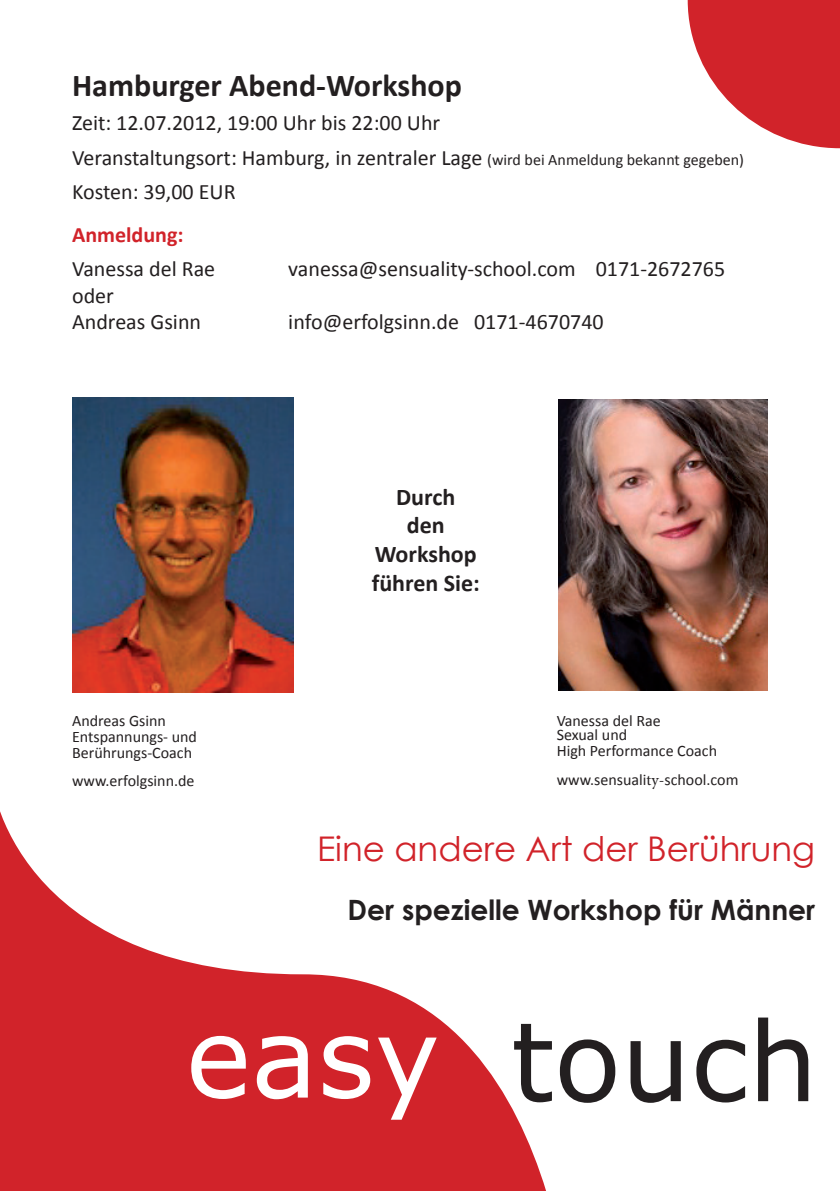
<style>
.page{position:relative;width:840px;height:1191px;background:#fff}
.page>*{position:absolute;margin:0;border:0;box-sizing:border-box;transform-origin:0 0}
.t1{font:110px "Verdana";color:#231f20}
.Big_Header{font:110px "Verdana";color:#fff}
.t2{font:34px "Century Gothic";color:#d1232a}
.t3{font:700 32px "Calibri";color:#231f20}
.t4{font:700 28px "Century Gothic";color:#231f20}
.t5{font:700 24px "Calibri";color:#231f20}
.t6{font:22px "Calibri";color:#231f20}
.t7{font:700 22px "Calibri";color:#d1232a}
.t8{font:16px/16px "Calibri";color:#231f20}
.s1{font-size:16px}
.s2{font-family:"Minion Pro"}
</style>
<div class="page">
<img style="left:72px;top:397px;width:221px;height:295px">
<img style="left:558px;top:399px;width:209px;height:291px">
<svg style="left:687px;top:0;width:152px;height:148px"></svg>
<svg style="left:0;top:811px;width:546px;height:380px;fill:#d1232a"></svg>
<p class="t3" style="left:72px;top:65px;width:391px">Hamburger Abend-Workshop</p>
<p class="t6" style="left:72px;top:109px;width:369px">Zeit: 12.07.2012, 19:00 Uhr bis 22:00 Uhr</p>
<p class="t6" style="left:72px;top:144px;width:673px">Veranstaltungsort: Hamburg, in zentraler Lage <span class="s1">(wird bei Anmeldung bekannt gegeben)</span></p>
<p class="t6" style="left:72px;top:178px;width:165px">Kosten: 39,00 EUR</p>
<p class="t7" style="left:72px;top:220px;width:113px">Anmeldung:</p>
<p class="t6" style="left:72px;top:255px;width:144px">Vanessa del Rae</p>
<p class="t6" style="left:288px;top:255px;width:438px">vanessa@sensuality-school.com 0171-2672765</p>
<p class="t6" style="left:72px;top:281px;width:43px">oder</p>
<p class="t6" style="left:72px;top:308px;width:130px">Andreas Gsinn</p>
<p class="t6" style="left:288px;top:308px;width:316px">info@erfolgsinn.de 0171-4670740</p>
<p class="t8" style="left:72px;top:713px;width:95px">Andreas Gsinn</p>
<p class="t8" style="left:72px;top:729px;width:126px">Entspannungs- und<br>Berührungs-Coach</p>
<p class="t8" style="left:72px;top:772px;width:124px">www.erfolgsinn.de</p>
<p class="t5" style="left:396px;top:481px;width:61px">Durch</p>
<p class="t5" style="left:406px;top:510px;width:39px">den</p>
<p class="t5" style="left:374px;top:539px;width:103px">Workshop</p>
<p class="t5" style="left:371px;top:568px;width:109px">führen Sie:</p>
<p class="t8" style="left:556px;top:713px;width:105px">Vanessa del Rae</p>
<p class="t8" style="left:556px;top:727px;width:72px">Sexual und</p>
<p class="t8" style="left:556px;top:743px;width:162px">High Performance Coach</p>
<p class="t8" style="left:556px;top:771px;width:183px">www.sensuali<span class="s2">ty-</span>school.com</p>
<p class="t2" style="left:317px;top:825px;width:499px">Eine andere Art der Berührung</p>
<p class="t4" style="left:347px;top:888px;width:469px">Der spezielle Workshop für Männer</p>
<p class="Big_Header" style="left:185px;top:982px;width:256px">easy</p>
<p class="t1" style="left:510px;top:985px;width:308px">touch</p>
</div>
